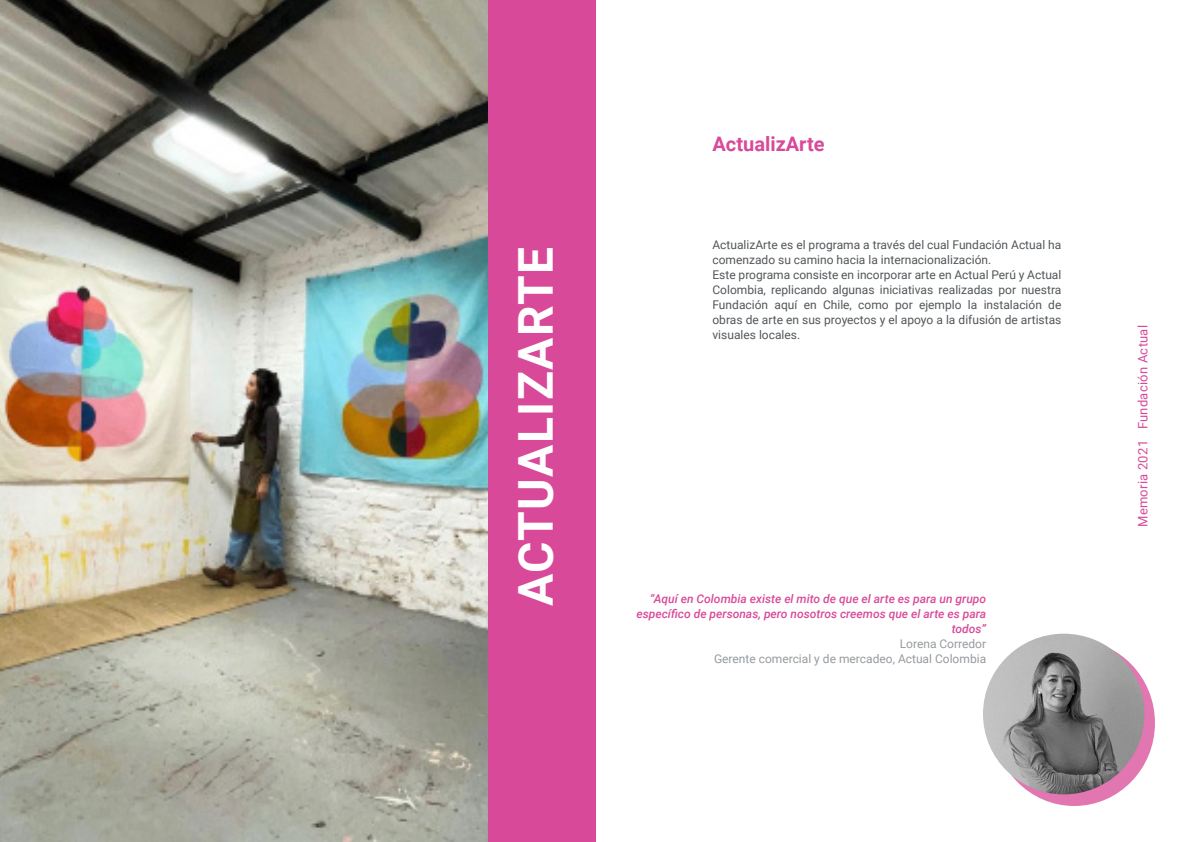
<style>
.page{position:relative;width:1191px;height:842px;background:#fff}
.page>*{position:absolute;margin:0;border:0;box-sizing:border-box;transform-origin:0 0}
.t1{font:700 48px "Roboto";letter-spacing:.03em;color:#fff}
.t2{font:700 20px "Roboto";color:#d84a99}
.t3{font:13px "Roboto";letter-spacing:.02em;color:#d84a99}
.t4{font:12px/15px "Roboto";color:#515659}
.t5{font:italic 500 12px/15px "Roboto";color:#d84a99;text-align:right}
.t6{font:12px "Roboto";color:#969b9f}
</style>
<div class="page">
<div style="left:487px;top:0;width:108px;height:842px;background:#d84a99"></div>
<img style="left:0;top:0;width:487px;height:842px">
<svg style="left:993px;top:640px;width:162px;height:166px"></svg>
<img style="left:983px;top:634px;width:161px;height:160px">
<p class="t1" style="left:502px;top:606px;width:361px;rotate:-90deg">ACTUALIZARTE</p>
<p class="t2" style="left:712px;top:130px;width:114px">ActualizArte</p>
<p class="t4" style="left:712px;top:237px;width:350px">ActualizArte es el programa a través del cual Fundación Actual ha comenzado su camino hacia la internacionalización.</p>
<p class="t4" style="left:712px;top:267px;width:350px;text-align:justify">Este programa consiste en incorporar arte en Actual Perú y Actual Colombia, replicando algunas iniciativas realizadas por nuestra Fundación aquí en Chile, como por ejemplo la instalación de obras de arte en sus proyectos y el apoyo a la difusión de artistas visuales locales.</p>
<p class="t5" style="left:636px;top:591px;width:351px">“Aquí en Colombia existe el mito de que el arte es para un grupo específico de personas, pero nosotros creemos que el arte es para todos”</p>
<p class="t6" style="left:899px;top:635px;width:88px">Lorena Corredor</p>
<p class="t6" style="left:714px;top:650px;width:274px">Gerente comercial y de mercadeo, Actual Colombia</p>
<p class="t3" style="left:1133px;top:527px;width:204px;rotate:-90deg">Memoria 2021 Fundación Actual</p>
</div>
